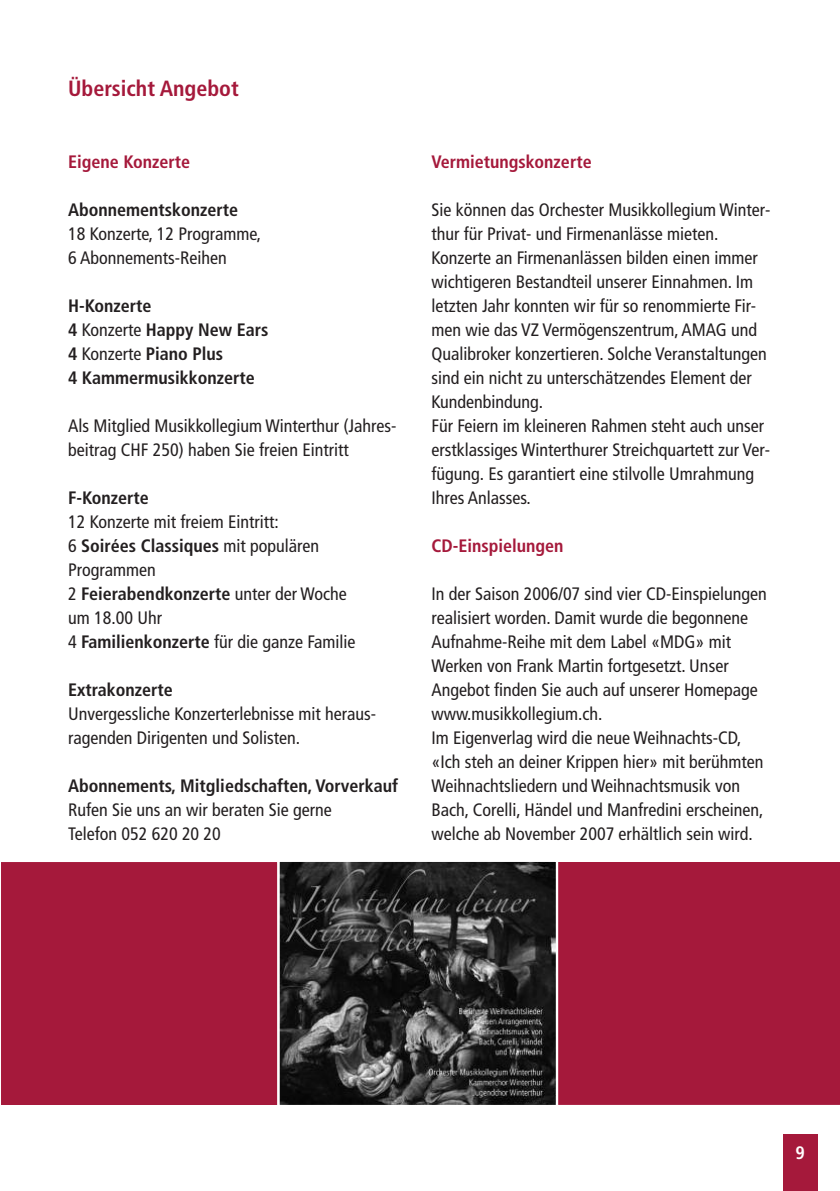
<style>
.page{position:relative;width:840px;height:1191px;background:#fff}
.page>*{position:absolute;margin:0;border:0;box-sizing:border-box;transform-origin:0 0}
.t1{font:700 condensed 22px "Frutiger";color:#a5193b}
.t2{font:condensed 18px/24px "Frutiger";color:#231f20}
.t3{font:700 condensed 18px/24px "Frutiger";color:#231f20}
.t4{font:700 condensed 18px "Frutiger";color:#a5193b}
.t5{font:700 condensed 18px "Frutiger";color:#fff}
.s1{font-weight:400}
.s2{font-weight:700}
</style>
<div class="page">
<div style="left:782px;top:1134px;width:34px;height:57px;background:#a5193b"></div>
<div style="left:1px;top:862px;width:276px;height:243px;background:#a5193b"></div>
<div style="left:0;top:861px;width:278px;height:245px;border:1px solid #fff"></div>
<img style="left:280px;top:863px;width:274px;height:241px">
<div style="left:278px;top:861px;width:278px;height:245px;border:1px solid #fff"></div>
<div style="left:558px;top:862px;width:281px;height:243px;background:#a5193b"></div>
<p class="t1" style="left:68px;top:80px;width:172px">Übersicht Angebot</p>
<p class="t4" style="left:68px;top:154px;width:124px">Eigene Konzerte</p>
<p class="t3" style="left:68px;top:199px;width:171px">Abonnementskonzerte</p>
<p class="t2" style="left:68px;top:223px;width:194px">18 Konzerte, 12 Programme,<br>6 Abonnements-Reihen</p>
<p class="t3" style="left:68px;top:295px;width:202px">H-Konzerte<br>4 <span class="s1">Konzerte</span> Happy New Ears<br>4 <span class="s1">Konzerte</span> Piano Plus<br>4 Kammermusikkonzerte</p>
<p class="t2" style="left:68px;top:415px;width:329px">Als Mitglied Musikkollegium Winterthur (Jahres&shy;beitrag CHF 250) haben Sie freien Eintritt</p>
<p class="t3" style="left:68px;top:487px;width:82px">F-Konzerte</p>
<p class="t2" style="left:68px;top:511px;width:289px">12 Konzerte mit freiem Eintritt:<br>6 <span class="s2">Soirées Classiques</span> mit populären<br>Programmen<br>2 <span class="s2">Feierabendkonzerte</span> unter der Woche um 18.00 Uhr<br>4 <span class="s2">Familienkonzerte</span> für die ganze Familie</p>
<p class="t3" style="left:68px;top:679px;width:106px">Extrakonzerte</p>
<p class="t2" style="left:68px;top:703px;width:309px">Unvergessliche Konzerterlebnisse mit heraus&shy;ragenden Dirigenten und Solisten.</p>
<p class="t3" style="left:68px;top:775px;width:331px">Abonnements, Mitgliedschaften, Vorverkauf</p>
<p class="t2" style="left:68px;top:799px;width:265px">Rufen Sie uns an wir beraten Sie gerne<br>Telefon 052 620 20 20</p>
<p class="t4" style="left:431px;top:155px;width:162px">Vermietungskonzerte</p>
<p class="t2" style="left:431px;top:199px;width:340px">Sie können das Orchester Musikkollegium Winter&shy;thur für Privat- und Firmenanlässe mieten.<br>Konzerte an Firmenanlässen bilden einen immer wichtigeren Bestandteil unserer Einnahmen. Im letzten Jahr konnten wir für so renommierte Fir&shy;men wie das VZ Vermögenszentrum, AMAG und Qualibroker konzertieren. Solche Veranstaltungen sind ein nicht zu unterschätzendes Element der Kundenbindung.<br>Für Feiern im kleineren Rahmen steht auch unser erstklassiges Winterthurer Streichquartett zur Ver&shy;fügung. Es garantiert eine stilvolle Umrahmung Ihres Anlasses.</p>
<p class="t4" style="left:431px;top:538px;width:134px">CD-Einspielungen</p>
<p class="t2" style="left:431px;top:583px;width:337px">In der Saison 2006/07 sind vier CD-Einspielungen realisiert worden. Damit wurde die begonnene Aufnahme-Reihe mit dem Label «MDG» mit Werken von Frank Martin fortgesetzt. Unser Angebot finden Sie auch auf unserer Homepage www.musikkollegium.ch.<br>Im Eigenverlag wird die neue Weihnachts-CD, «Ich steh an deiner Krippen hier» mit berühmten Weihnachtsliedern und Weihnachtsmusik von Bach, Corelli, Händel und Manfredini erscheinen, welche ab November 2007 erhältlich sein wird.</p>
<p class="t5" style="left:795px;top:1145px;width:11px">9</p>
</div>
